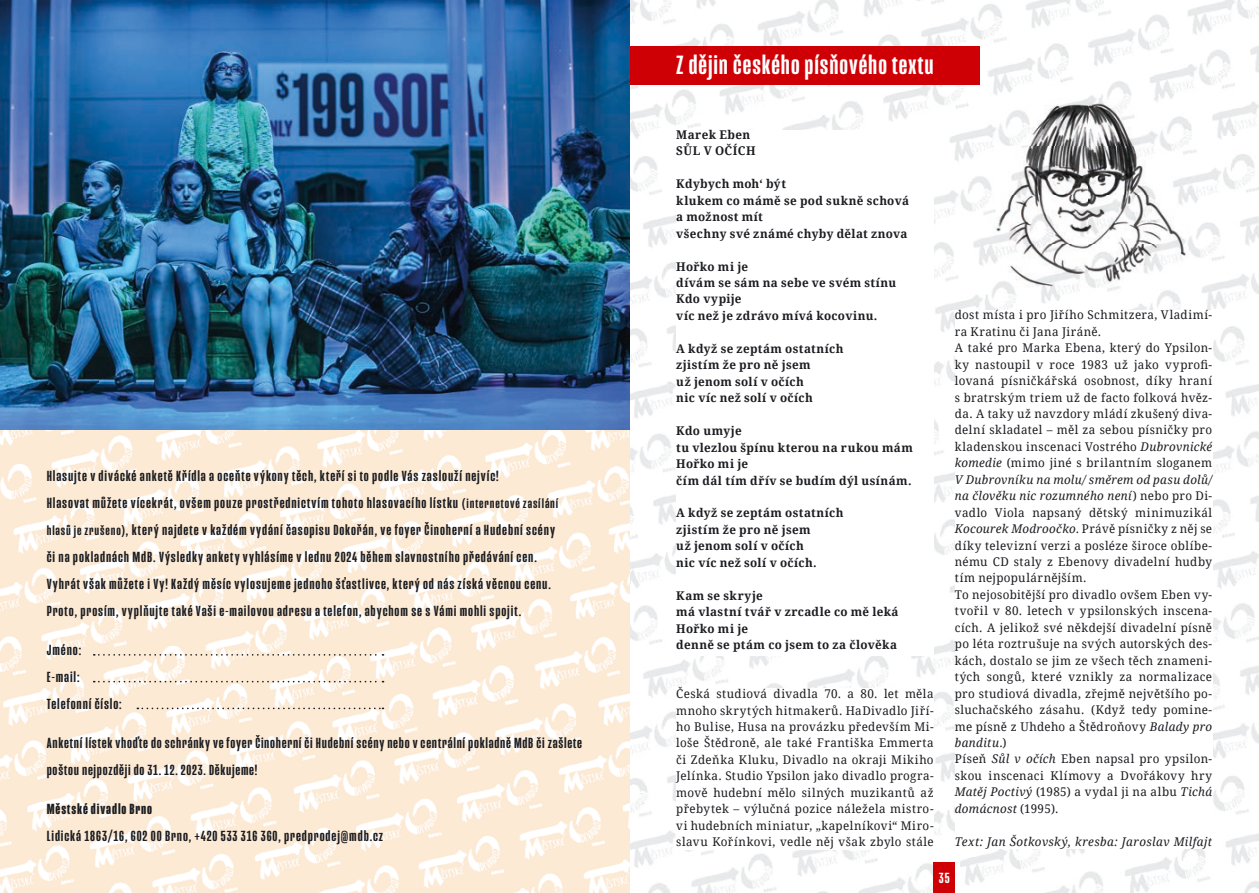
<style>
.page{position:relative;width:1259px;height:893px;background:#fff}
.page>*{position:absolute;margin:0;border:0;box-sizing:border-box;transform-origin:0 0}
.t1{font:500 27px "Mongoose";letter-spacing:.035em;color:#fff;scale:1.06 1}
.t2{font:500 15px/27px "Mongoose";letter-spacing:.055em;color:#1b1c20;scale:1.1 1}
.t3{font:500 15px/27px "Mongoose";letter-spacing:.055em;color:#1b1c20;scale:1.09 1}
.t4{font:700 15px "Mongoose";letter-spacing:.055em;color:#1b1c20;scale:1.1 1}
.t5{font:500 15px "Mongoose";color:#fff;scale:1.1 1}
.t6{font:12px/16.5px "Droid Serif";letter-spacing:.035em;color:#1b1c20;text-align:justify}
.t7{font:700 12px/16.5px "Droid Serif";letter-spacing:.03em;color:#1b1c20}
.t8{font:italic 12px "Droid Serif";letter-spacing:.035em;color:#1b1c20}
.s1{font-size:13.5px}
.s2{font-style:italic}
</style>
<div class="page">
<img style="left:0;top:0;width:1259px;height:893px">
<img style="left:987px;top:98px;width:203px;height:195px">
<div style="left:629px;top:47px;width:351px;height:38px;background:#ce0006"></div>
<svg style="left:94px;top:654px;width:289px;height:2px"></svg>
<svg style="left:94px;top:681px;width:289px;height:1px"></svg>
<svg style="left:137px;top:708px;width:246px;height:1px"></svg>
<div style="left:676px;top:130px;width:257px;height:526px;background:#fff"></div>
<div style="left:676px;top:689px;width:257px;height:161px;background:#fff"></div>
<div style="left:955px;top:310px;width:257px;height:539px;background:#fff"></div>
<img style="left:0;top:0;width:629px;height:429px">
<div style="left:933px;top:863px;width:22px;height:30px;background:#ce0006"></div>
<p class="t2" style="left:47px;top:463px;width:466px">Hlasujte v divácké anketě Křídla a oceňte výkony těch, kteří si to podle Vás zaslouží nejvíc!<br>Hlasovat můžete vícekrát, ovšem pouze prostřednictvím tohoto hlasovacího lístku <span class="s1">(internetové zasílání hlasů je zrušeno)</span>, který najdete v každém vydání časopisu Dokořán, ve foyer Činoherní a Hudební scény či na pokladnách MdB. Výsledky ankety vyhlásíme v lednu 2024 během slavnostního předávání cen.<br>Vyhrát však můžete i Vy! Každý měsíc vylosujeme jednoho šťastlivce, který od nás získá věcnou cenu.<br>Proto, prosím, vyplňujte také Vaši e-mailovou adresu a telefon, abychom se s Vámi mohli spojit.</p>
<p class="t2" style="left:47px;top:637px;width:70px">Jméno:<br>E-mail:<br>Telefonní číslo:</p>
<p class="t3" style="left:47px;top:730px;width:492px">Anketní lístek vhoďte do schránky ve foyer Činoherní či Hudební scény nebo v centrální pokladně MdB či zašlete poštou nejpozději do 31. 12. 2023. Děkujeme!</p>
<p class="t4" style="left:47px;top:801px;width:97px">Městské divadlo Brno</p>
<p class="t2" style="left:47px;top:823px;width:307px">Lidická 1863/16, 602 00 Brno, +420 533 316 360, predprodej@mdb.cz</p>
<h1 class="t1" style="left:676px;top:50px;width:244px">Z dějin českého písňového textu</h1>
<p class="t7" style="left:676px;top:126px;width:81px">Marek Eben<br>SŮL V OČÍCH</p>
<p class="t7" style="left:676px;top:175px;width:234px">Kdybych moh‘ být<br>klukem co mámě se pod sukně schová a možnost mít<br>všechny své známé chyby dělat znova</p>
<p class="t7" style="left:676px;top:258px;width:221px">Hořko mi je<br>dívám se sám na sebe ve svém stínu<br>Kdo vypije<br>víc než je zdrávo mívá kocovinu.</p>
<p class="t7" style="left:676px;top:340px;width:169px">A když se zeptám ostatních zjistím že pro ně jsem<br>už jenom solí v očích<br>nic víc než solí v očích</p>
<p class="t7" style="left:676px;top:422px;width:238px">Kdo umyje<br>tu vlezlou špínu kterou na rukou mám<br>Hořko mi je<br>čím dál tím dřív se budím dýl usínám.</p>
<p class="t7" style="left:676px;top:504px;width:169px">A když se zeptám ostatních zjistím že pro ně jsem<br>už jenom solí v očích<br>nic víc než solí v očích.</p>
<p class="t7" style="left:676px;top:587px;width:224px">Kam se skryje<br>má vlastní tvář v zrcadle co mě leká<br>Hořko mi je<br>denně se ptám co jsem to za člověka</p>
<p class="t6" style="left:676px;top:685px;width:259px">Česká studiová divadla 70. a 80. let měla mnoho skrytých hitmakerů. HaDivadlo Jiří&shy;ho Bulise, Husa na provázku především Mi&shy;loše Štědroně, ale také Františka Emmerta či Zdeňka Kluku, Divadlo na okraji Mikiho Jelínka. Studio Ypsilon jako divadlo progra&shy;mově hudební mělo silných muzikantů až přebytek – výlučná pozice náležela mistro&shy;vi hudebních miniatur, „kapelníkovi“ Miro&shy;slavu Kořínkovi, vedle něj však zbylo stále</p>
<p class="t6" style="left:955px;top:306px;width:259px;text-align:left">dost místa i pro Jiřího Schmitzera, Vladimí&shy;ra Kratinu či Jana Jiráně.<br>A také pro Marka Ebena, který do Ypsilon&shy;ky nastoupil v roce 1983 už jako vyprofi&shy;lovaná písničkářská osobnost, díky hraní s bratrským triem už de facto folková hvěz&shy;da. A taky už navzdory mládí zkušený diva&shy;delní skladatel – měl za sebou písničky pro kladenskou inscenaci Vostrého <span class="s2">Dubrovnické komedie</span> (mimo jiné s brilantním sloganem <span class="s2">V Dubrovníku na molu/ směrem od pasu dolů/ na člověku nic rozumného není</span>) nebo pro Di&shy;vadlo Viola napsaný dětský minimuzikál <span class="s2">Kocourek Modroočko</span>. Právě písničky z něj se díky televizní verzi a posléze široce oblíbe&shy;nému CD staly z Ebenovy divadelní hudby tím nejpopulárnějším.<br>To nejosobitější pro divadlo ovšem Eben vy&shy;tvořil v 80. letech v ypsilonských inscena&shy;cích. A jelikož své někdejší divadelní písně po léta roztrušuje na svých autorských des&shy;kách, dostalo se jim ze všech těch znameni&shy;tých songů, které vznikly za normalizace pro studiová divadla, zřejmě největšího po&shy;sluchačského zásahu. (Když tedy pomine&shy;me písně z Uhdeho a Štědroňovy <span class="s2">Balady pro banditu</span>.)<br>Píseň <span class="s2">Sůl v očích</span> Eben napsal pro ypsilon&shy;skou inscenaci Klímovy a Dvořákovy hry <span class="s2">Matěj Poctivý</span> (1985) a vydal ji na albu <span class="s2">Tichá domácnost</span> (1995).</p>
<p class="t8" style="left:955px;top:833px;width:259px">Text: Jan Šotkovský, kresba: Jaroslav Milfajt</p>
<p class="t5" style="left:939px;top:869px;width:11px">35</p>
</div>
